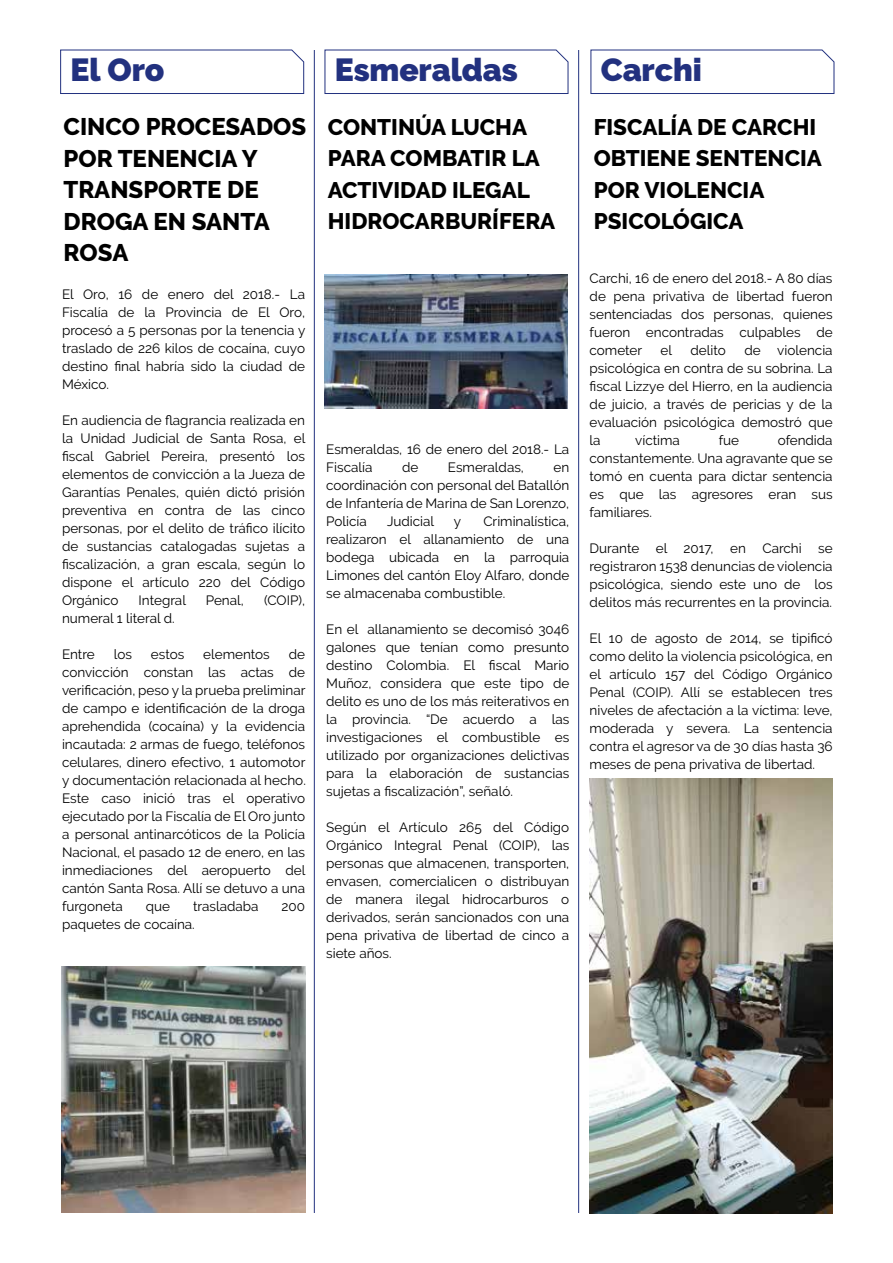
<style>
.page{position:relative;width:893px;height:1263px;background:#fff}
.page>*{position:absolute;margin:0;border:0;box-sizing:border-box;transform-origin:0 0}
.t1{font:900 31.8px "Raleway";letter-spacing:-.005em;color:#22317f}
.t2{font:800 24px/31.5px "Raleway";color:#000}
.t3{font:800 22.5px/31.5px "Raleway";color:#000}
.t4{font:13.5px/18px "Raleway";color:#000;text-align:justify}
</style>
<div class="page">
<hr style="left:578px;top:50px;width:1px;height:1163px;background:#22317f">
<hr style="left:314px;top:50px;width:1px;height:1163px;background:#22317f">
<svg style="left:60px;top:49px;width:244px;height:45px"></svg>
<svg style="left:324px;top:49px;width:245px;height:45px"></svg>
<img style="left:62px;top:967px;width:243px;height:246px">
<img style="left:589px;top:779px;width:244px;height:434px">
<svg style="left:590px;top:49px;width:245px;height:45px"></svg>
<img style="left:325px;top:274px;width:243px;height:134px">
<h1 class="t1" style="left:70px;top:52px;width:96px">El Oro</h1>
<h1 class="t1" style="left:335px;top:52px;width:185px">Esmeraldas</h1>
<h3 class="t3" style="left:328px;top:111px;width:229px">CONTINÚA LUCHA<br>PARA COMBATIR LA<br>ACTIVIDAD ILEGAL<br>HIDROCARBURÍFERA</h3>
<h2 class="t2" style="left:64px;top:111px;width:244px">CINCO PROCESADOS<br>POR TENENCIA Y<br>TRANSPORTE DE<br>DROGA EN SANTA<br>ROSA</h2>
<p class="t4" style="left:62px;top:285px;width:245px">El Oro, 16 de enero del 2018.- La Fiscalía de la Provincia de El Oro, procesó a 5 personas por la tenencia y traslado de 226 kilos de cocaína, cuyo destino final habría sido la ciudad de México.</p>
<p class="t4" style="left:62px;top:411px;width:245px">En audiencia de flagrancia realizada en la Unidad Judicial de Santa Rosa, el fiscal Gabriel Pereira, presentó los elementos de convicción a la Jueza de Garantías Penales, quién dictó prisión preventiva en contra de las cinco personas, por el delito de tráfico ilícito de sustancias catalogadas sujetas a fiscalización, a gran escala, según lo dispone el artículo 220 del Código Orgánico</p>
<p class="t4" style="left:326px;top:440px;width:245px">Esmeraldas, 16 de enero del 2018.- La<br>Fiscalía</p>
<p class="t4" style="left:402px;top:458px;width:18px">de</p>
<p class="t4" style="left:448px;top:458px;width:78px">Esmeraldas,</p>
<p class="t4" style="left:326px;top:458px;width:245px;text-indent:227px">en coordinación con personal del Batallón de Infantería de Marina de San Lorenzo, Policía</p>
<p class="t4" style="left:326px;top:512px;width:245px;text-indent:157px">Criminalística, realizaron el allanamiento de una bodega ubicada en la parroquia Limones del cantón Eloy Alfaro, donde se almacenaba combustible.</p>
<p class="t4" style="left:326px;top:620px;width:245px">En el allanamiento se decomisó 3046 galones que tenían como presunto destino Colombia. El fiscal Mario Muñoz, considera que este tipo de delito es uno de los más reiterativos en la provincia. “De acuerdo a las investigaciones el combustible es utilizado por organizaciones delictivas para la elaboración de sustancias sujetas a fiscalización”, señaló.</p>
<p class="t4" style="left:326px;top:818px;width:245px">Según el Artículo 265 del Código Orgánico Integral Penal (COIP), las personas que almacenen, transporten, envasen, comercialicen o distribuyan de manera ilegal hidrocarburos o derivados, serán sancionados con una pena privativa de libertad de cinco a siete años.</p>
<p class="t4" style="left:387px;top:512px;width:49px">Judicial</p>
<p class="t4" style="left:454px;top:512px;width:9px">y</p>
<p class="t4" style="left:139px;top:591px;width:49px">Integral</p>
<p class="t4" style="left:206px;top:591px;width:40px">Penal,</p>
<p class="t4" style="left:264px;top:591px;width:43px">(COIP),</p>
<p class="t4" style="left:62px;top:609px;width:114px">numeral 1 literal d.</p>
<p class="t4" style="left:62px;top:645px;width:34px">Entre</p>
<p class="t4" style="left:114px;top:645px;width:20px">los</p>
<p class="t4" style="left:151px;top:645px;width:35px">estos</p>
<p class="t4" style="left:203px;top:645px;width:68px">elementos</p>
<p class="t4" style="left:62px;top:645px;width:245px;text-indent:227px">de convicción constan las actas de verificación, peso y la prueba preliminar de campo e identificación de la droga aprehendida (cocaína) y la evidencia incautada: 2 armas de fuego, teléfonos celulares, dinero efectivo, 1 automotor y documentación relacionada al hecho.<br>Este caso inició tras el operativo ejecutado por la Fiscalía de El Oro junto a personal antinarcóticos de la Policía Nacional, el pasado 12 de enero, en las inmediaciones del aeropuerto del cantón Santa Rosa. Allí se detuvo a una furgoneta</p>
<p class="t4" style="left:146px;top:897px;width:26px">que</p>
<p class="t4" style="left:193px;top:897px;width:67px">trasladaba</p>
<p class="t4" style="left:282px;top:897px;width:25px">200</p>
<p class="t4" style="left:62px;top:915px;width:134px">paquetes de cocaína.</p>
<h1 class="t1" style="left:601px;top:52px;width:102px">Carchi</h1>
<h3 class="t3" style="left:594px;top:111px;width:230px">FISCALÍA DE CARCHI<br>OBTIENE SENTENCIA<br>POR VIOLENCIA<br>PSICOLÓGICA</h3>
<p class="t4" style="left:590px;top:269px;width:245px">Carchi, 16 de enero del 2018.- A 80 días de pena privativa de libertad fueron sentenciadas dos personas, quienes fueron encontradas culpables de cometer</p>
<p class="t4" style="left:590px;top:341px;width:245px;text-indent:155px">de violencia psicológica en contra de su sobrina. La fiscal Lizzye del Hierro, en la audiencia de juicio, a través de pericias y de la evaluación psicológica demostró que la</p>
<p class="t4" style="left:661px;top:341px;width:13px">el</p>
<p class="t4" style="left:690px;top:341px;width:37px">delito</p>
<p class="t4" style="left:590px;top:431px;width:245px;text-indent:188px">ofendida constantemente. Una agravante que se tomó en cuenta para dictar sentencia es que las agresores eran sus familiares.</p>
<p class="t4" style="left:590px;top:539px;width:245px">Durante el 2017, en Carchi se registraron 1538 denuncias de violencia psicológica, siendo este uno de los delitos más recurrentes en la provincia.</p>
<p class="t4" style="left:590px;top:629px;width:245px">El 10 de agosto de 2014, se tipificó como delito la violencia psicológica, en el artículo 157 del Código Orgánico Penal (COIP). Allí se establecen tres niveles de afectación a la víctima: leve, moderada y severa. La sentencia contra el agresor va de 30 días hasta 36 meses de pena privativa de libertad.</p>
<p class="t4" style="left:635px;top:431px;width:46px">víctima</p>
<p class="t4" style="left:719px;top:431px;width:22px">fue</p>
</div>
